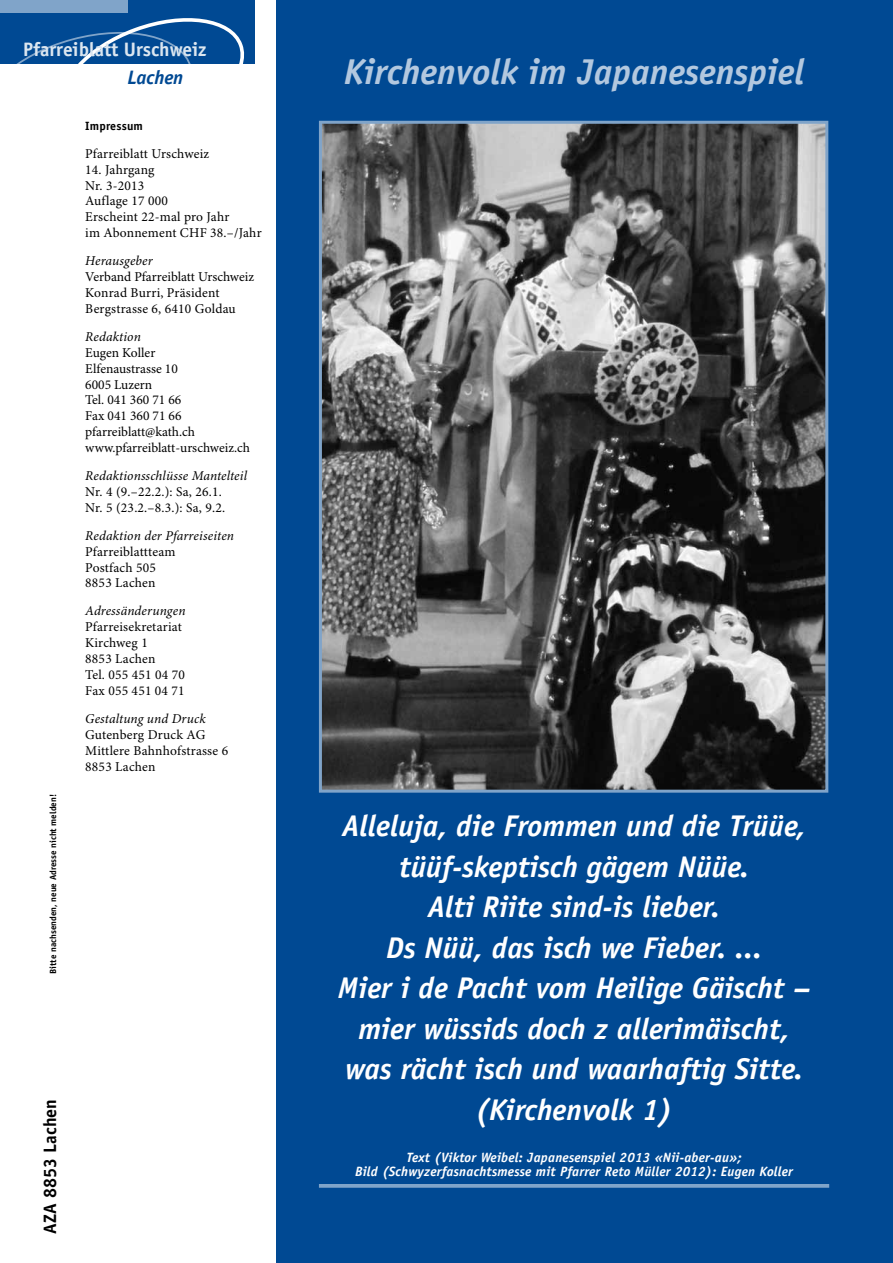
<style>
.page{position:relative;width:893px;height:1263px;background:#fff}
.page>*{position:absolute;margin:0;border:0;box-sizing:border-box;transform-origin:0 0}
.t1{font:italic 700 36px "Officina Sans Std";color:#b3c8df}
.t2{font:italic 700 30px/40.5px "Officina Sans Std";color:#fff;text-align:center}
.t3{font:700 19.5px "Officina Sans Std";letter-spacing:-.005em;color:#dbe6f0}
.t4{font:italic 700 19.5px "Officina Sans Std";letter-spacing:-.005em;color:#004993}
.t5{font:700 18px "Officina Sans Std";color:#000}
.t6{font:13.5px/15.9px "Minion Pro";letter-spacing:.01em;color:#000}
.t7{font:italic 700 13.5px/13.5px "Officina Sans Std";letter-spacing:.015em;color:#fff;text-align:center}
.t8{font:italic 13.5px "Minion Pro";letter-spacing:.005em;color:#000}
.t9{font:700 12px "Officina Sans Std";color:#000}
.t10{font:700 9px "Officina Sans Std";color:#000}
</style>
<div class="page">
<div style="left:276px;top:0;width:617px;height:1263px;background:#004993"></div>
<img style="left:323px;top:125px;width:501px;height:664px">
<div style="left:319px;top:121px;width:509px;height:672px;border:3px solid #80a4c9"></div>
<svg style="left:319px;top:1184px;width:510px;height:4px;background:#789ec5"></svg>
<div style="left:0;top:0;width:128px;height:16px;background:#80a4c9"></div>
<div style="left:128px;top:0;width:127px;height:16px;background:#004993"></div>
<div style="left:0;top:13px;width:255px;height:51px;background:#004993"></div>
<svg style="left:16px;top:18px;width:229px;height:46px"></svg>
<h3 class="t3" style="left:23px;top:37px;width:185px">Pfarreiblatt Urschweiz</h3>
<h3 class="t4" style="left:128px;top:66px;width:57px">Lachen</h3>
<p class="t10" style="left:48px;top:974px;width:181px;rotate:-90deg">Bitte nachsenden, neue Adresse nicht melden!</p>
<p class="t9" style="left:85px;top:118px;width:59px">Impressum</p>
<p class="t6" style="left:85px;top:146px;width:125px">Pfarreiblatt Urschweiz</p>
<p class="t6" style="left:85px;top:162px;width:178px">14. Jahrgang<br>Nr. 3-2013<br>Auflage 17 000<br>Erscheint 22-mal pro Jahr<br>im Abonnement CHF 38.–/Jahr</p>
<p class="t8" style="left:85px;top:253px;width:69px">Herausgeber</p>
<p class="t6" style="left:85px;top:269px;width:170px">Verband Pfarreiblatt Urschweiz<br>Konrad Burri, Präsident<br>Bergstrasse 6, 6410 Goldau</p>
<p class="t8" style="left:85px;top:328px;width:57px">Redaktion</p>
<p class="t6" style="left:85px;top:345px;width:166px">Eugen Koller<br>Elfenaustrasse 10<br>6005 Luzern<br>Tel. 041 360 71 66<br>Fax 041 360 71 66 pfarreiblatt@kath.ch www.pfarreiblatt-urschweiz.ch</p>
<p class="t8" style="left:85px;top:468px;width:163px">Redaktionsschlüsse Mantelteil</p>
<p class="t6" style="left:85px;top:484px;width:141px">Nr. 4 (9.–22.2.): Sa, 26.1.<br>Nr. 5 (23.2.–8.3.): Sa, 9.2.</p>
<p class="t8" style="left:85px;top:527px;width:150px">Redaktion der Pfarreiseiten</p>
<p class="t6" style="left:85px;top:544px;width:92px">Pfarreiblattteam<br>Postfach 505<br>8853 Lachen</p>
<p class="t8" style="left:85px;top:603px;width:102px">Adressänderungen</p>
<p class="t6" style="left:85px;top:620px;width:101px">Pfarreisekretariat<br>Kirchweg 1<br>8853 Lachen<br>Tel. 055 451 04 70<br>Fax 055 451 04 71</p>
<p class="t8" style="left:85px;top:710px;width:122px">Gestaltung und Druck</p>
<p class="t6" style="left:85px;top:727px;width:144px">Gutenberg Druck AG<br>Mittlere Bahnhofstrasse 6<br>8853 Lachen</p>
<h3 class="t5" style="left:39px;top:1234px;width:136px;rotate:-90deg">AZA 8853 Lachen</h3>
<h1 class="t1" style="left:344px;top:50px;width:462px">Kirchenvolk im Japanesenspiel</h1>
<p class="t2" style="left:338px;top:805px;width:474px">Alleluja, die Frommen und die Trüüe, tüüf-skeptisch gägem Nüüe.<br>Alti Riite sind-is lieber.<br>Ds Nüü, das isch we Fieber. ...<br>Mier i de Pacht vom Heilige Gäischt – mier wüssids doch z allerimäischt, was rächt isch und waarhaftig Sitte. (Kirchenvolk 1)</p>
<p class="t7" style="left:355px;top:1151px;width:439px">Text (Viktor Weibel: Japanesenspiel 2013 «Nii-aber-au»;<br>Bild (Schwyzerfasnachtsmesse mit Pfarrer Reto Müller 2012): Eugen Koller</p>
</div>
